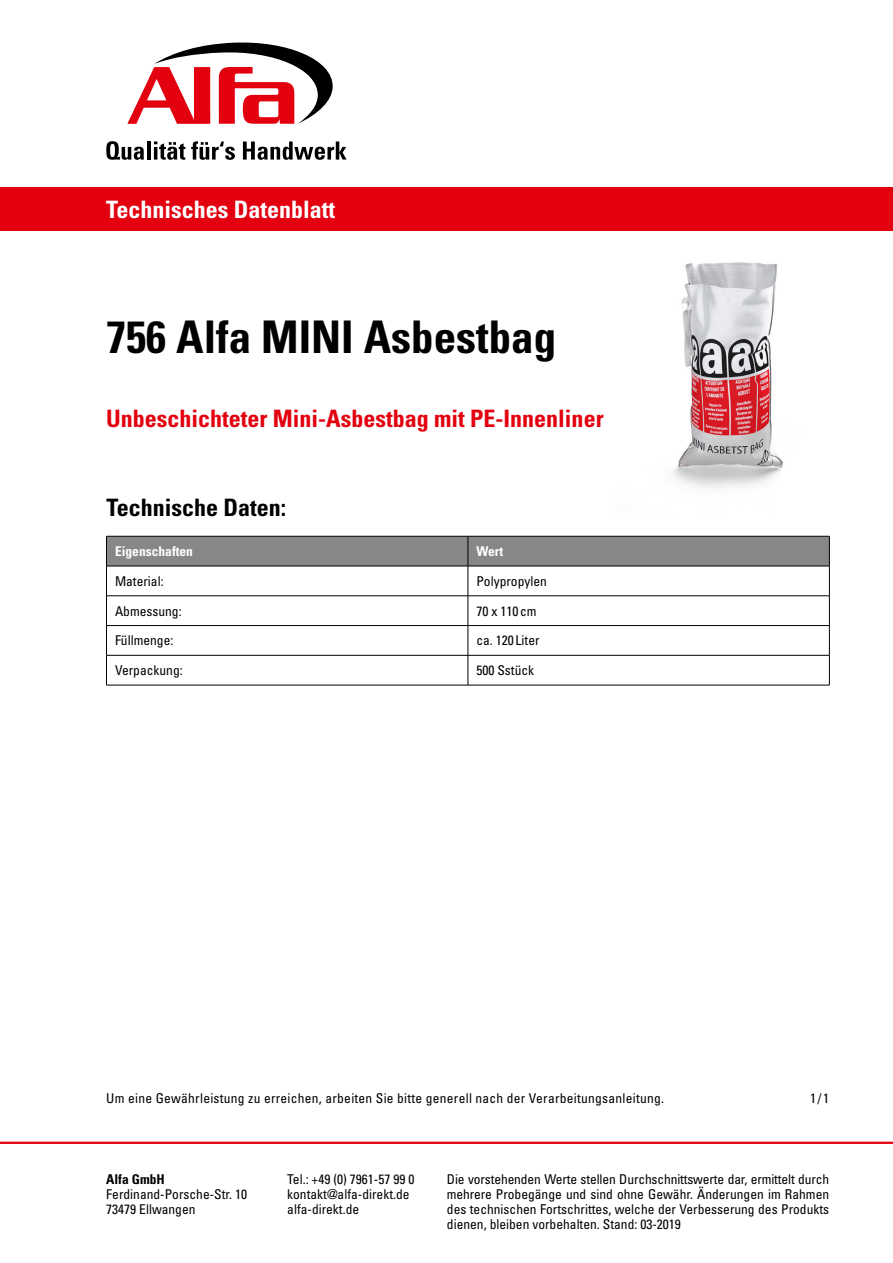
<style>
.page{position:relative;width:893px;height:1263px;background:#fff}
.page>*{position:absolute;margin:0;border:0;box-sizing:border-box;transform-origin:0 0}
.t1{font:700 condensed 45px "Univers LT Std";color:#000}
.t2{font:700 condensed 24px "Univers LT Std";color:#e3000f}
.t3{font:700 condensed 24px "Univers LT Std";color:#fff}
.t4{font:700 condensed 24px "Univers LT Std";color:#000}
.t5{font:condensed 13.5px/15px "Univers LT Std";color:#000}
.t6{font:condensed 13.5px "Univers LT Std";letter-spacing:.02em;color:#000}
.t7{font:700 condensed 13.5px "Univers LT Std";color:#fff}
.t8{font:700 condensed 13.5px "Univers LT Std";color:#000}
</style>
<div class="page">
<hr style="left:0;top:1142px;width:893px;height:2px;background:#e3000f">
<div style="left:0;top:187px;width:893px;height:44px;background:#e3000f"></div>
<svg style="left:106px;top:141px;width:38px;height:19px"></svg>
<hr style="left:147px;top:141px;width:3px;height:19px;background:#000">
<svg style="left:154px;top:141px;width:31px;height:19px"></svg>
<svg style="left:191px;top:141px;width:44px;height:19px"></svg>
<svg style="left:243px;top:141px;width:104px;height:19px"></svg>
<svg style="left:127px;top:42px;width:206px;height:82px"></svg>
<img style="left:673px;top:262px;width:110px;height:227px">
<div style="left:107px;top:537px;width:722px;height:29px;background:#878786"></div>
<hr style="left:106px;top:566px;width:1px;height:30px;background:#000">
<hr style="left:468px;top:566px;width:1px;height:30px;background:#000">
<hr style="left:829px;top:566px;width:1px;height:30px;background:#000">
<hr style="left:106px;top:595px;width:362px;height:1px;background:#000">
<hr style="left:468px;top:595px;width:362px;height:1px;background:#000">
<hr style="left:106px;top:625px;width:362px;height:1px;background:#000">
<svg style="left:106px;top:596px;width:1px;height:59px"></svg>
<hr style="left:468px;top:625px;width:362px;height:1px;background:#000">
<svg style="left:468px;top:596px;width:1px;height:59px"></svg>
<svg style="left:829px;top:596px;width:1px;height:59px"></svg>
<hr style="left:106px;top:655px;width:362px;height:1px;background:#000">
<hr style="left:106px;top:655px;width:1px;height:30px;background:#000">
<hr style="left:468px;top:655px;width:362px;height:1px;background:#000">
<hr style="left:468px;top:655px;width:1px;height:30px;background:#000">
<hr style="left:829px;top:655px;width:1px;height:30px;background:#000">
<hr style="left:106px;top:685px;width:362px;height:1px;background:#000">
<hr style="left:468px;top:685px;width:362px;height:1px;background:#000">
<hr style="left:106px;top:536px;width:362px;height:1px;background:#000">
<hr style="left:468px;top:536px;width:362px;height:1px;background:#000">
<hr style="left:106px;top:536px;width:1px;height:30px;background:#000">
<hr style="left:468px;top:536px;width:1px;height:30px;background:#000">
<hr style="left:829px;top:536px;width:1px;height:30px;background:#000">
<hr style="left:106px;top:566px;width:362px;height:1px;background:#000">
<hr style="left:468px;top:566px;width:362px;height:1px;background:#000">
<h2 class="t3" style="left:106px;top:195px;width:230px">Technisches Datenblatt</h2>
<h1 class="t1" style="left:106px;top:309px;width:451px">756 Alfa MINI Asbestbag</h1>
<h2 class="t2" style="left:106px;top:404px;width:499px">Unbeschichteter Mini-Asbestbag mit PE-Innenliner</h2>
<h2 class="t4" style="left:106px;top:493px;width:181px">Technische Daten:</h2>
<p class="t7" style="left:115px;top:543px;width:80px">Eigenschaften</p>
<p class="t7" style="left:476px;top:543px;width:28px">Wert</p>
<p class="t5" style="left:115px;top:573px;width:50px">Material:</p>
<p class="t5" style="left:476px;top:573px;width:72px">Polypropylen</p>
<p class="t5" style="left:115px;top:603px;width:68px">Abmessung:</p>
<p class="t5" style="left:476px;top:603px;width:62px">70 x 110 -cm</p>
<p class="t5" style="left:115px;top:633px;width:60px">Füllmenge:</p>
<p class="t5" style="left:476px;top:633px;width:65px">ca. 120 Liter</p>
<p class="t5" style="left:115px;top:663px;width:69px">Verpackung:</p>
<p class="t5" style="left:476px;top:663px;width:59px">500 Sstück</p>
<p class="t6" style="left:106px;top:1090px;width:559px">Um eine Gewährleistung zu erreichen, arbeiten Sie bitte generell nach der Verarbeitungsanleitung.</p>
<p class="t5" style="left:810px;top:1090px;width:21px">1/1</p>
<p class="t8" style="left:106px;top:1171px;width:60px">Alfa GmbH</p>
<p class="t5" style="left:106px;top:1186px;width:142px">Ferdinand-Porsche-Str. 10<br>73479 Ellwangen</p>
<p class="t5" style="left:287px;top:1171px;width:129px">Tel.: +49 (0) 7961-57 99 0 kontakt@alfa-direkt.de alfa-direkt.de</p>
<p class="t5" style="left:447px;top:1171px;width:384px;text-align:justify">Die vorstehenden Werte stellen Durchschnittswerte dar, ermittelt durch mehrere Probegänge und sind ohne Gewähr. Änderungen im Rahmen des technischen Fortschrittes, welche der Verbesserung des Produkts dienen, bleiben vorbehalten. Stand: 03-2019</p>
</div>
